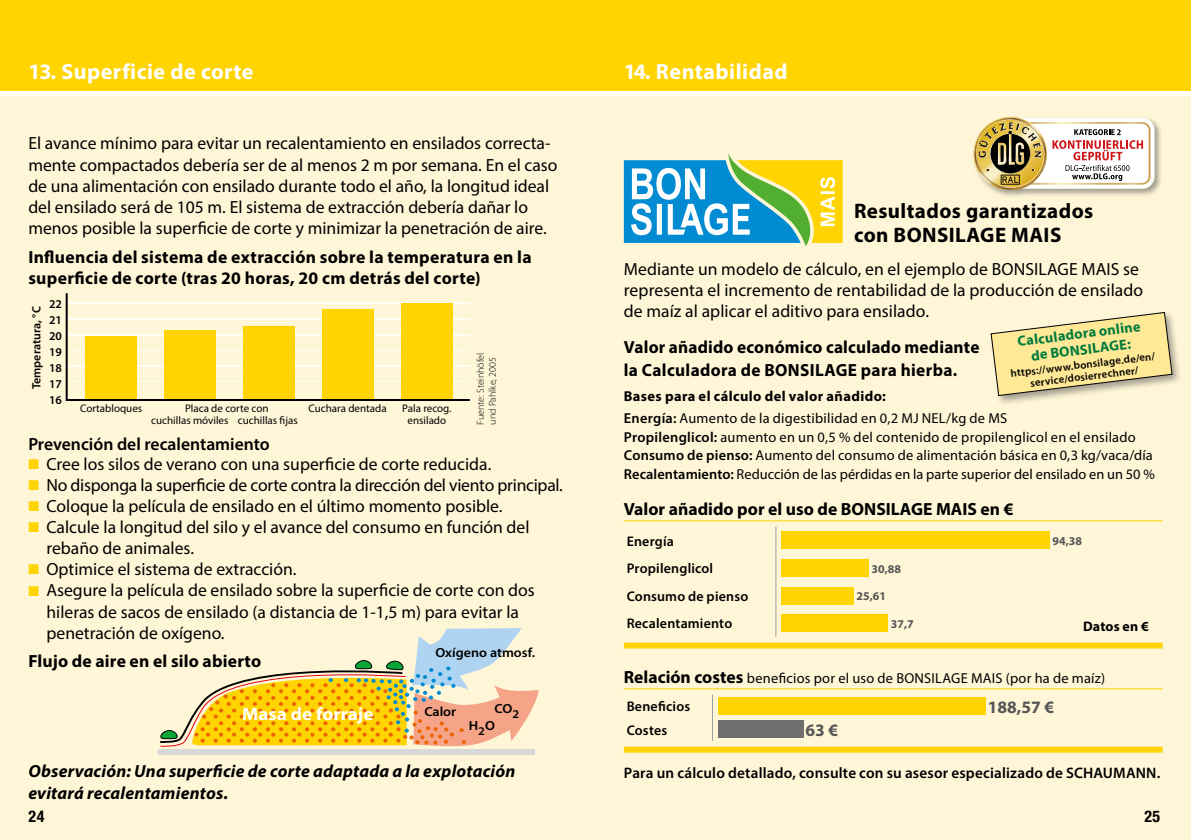
<style>
.page{position:relative;width:1191px;height:840px;background:#fff}
.page>*{position:absolute;margin:0;border:0;box-sizing:border-box;transform-origin:0 0}
.t1{font:700 22px "Myriad Pro";letter-spacing:.02em;color:#fff}
.t2{font:700 21px/24px "Myriad Pro";letter-spacing:.02em;color:#000}
.t3{font:700 18px "Myriad Pro";color:#fff;scale:1.06 1}
.t4{font:17.6px/21.2px "Myriad Pro";color:#000}
.t5{font:700 17.6px/21.2px "Myriad Pro";letter-spacing:.015em;color:#000}
.t6{font:italic 700 17.6px/22px "Myriad Pro";letter-spacing:.01em;color:#000}
.t7{font:600 17.6px "Myriad Pro";color:#000}
.t8{font:700 17.4px "Myriad Pro";color:#565656}
.t9{font:700 condensed 16px "Helvetica Neue";color:#000}
.t10{font:600 15.2px "Myriad Pro";letter-spacing:.01em;color:#000}
.t11{font:14.4px/18.4px "Myriad Pro";letter-spacing:.015em;color:#000}
.t12{font:700 14.4px/16px "Myriad Pro";color:#007b3c;text-align:center}
.t13{font:600 14px "Myriad Pro";letter-spacing:.015em;color:#000}
.t14{font:700 13.8px "Myriad Pro";letter-spacing:.01em;color:#000}
.t15{font:600 13.2px/17px "Myriad Pro";color:#000;scale:1.06 1}
.t16{font:600 12px/16px "Myriad Pro";color:#000;text-align:justify}
.t17{font:700 12px "Myriad Pro";color:#565656}
.t18{font:11px/12px "Myriad Pro";color:#000;text-align:center}
.t19{font:600 10.8px/12px "Myriad Pro";color:#000;text-align:center}
.t20{font:300 10px/12px "Myriad Pro";color:#000}
.s1{color:#ffd400}
.s2{font-weight:700}
.s3{font-weight:600}
.s4{font-weight:700;font-size:17.6px}
</style>
<div class="page">
<div style="left:0;top:96px;width:595px;height:743px;background:#fff6d8"></div>
<div style="left:595px;top:96px;width:596px;height:743px;background:#fff6d8"></div>
<div style="left:0;top:0;width:595px;height:91px;background:#ffd400"></div>
<div style="left:595px;top:0;width:596px;height:91px;background:#ffd400"></div>
<svg style="left:65px;top:293px;width:405px;height:108px"></svg>
<img style="left:973px;top:116px;width:188px;height:80px">
<svg style="left:996px;top:118px;width:158px;height:71px"></svg>
<img style="left:974px;top:118px;width:72px;height:71px">
<img style="left:976px;top:117px;width:174px;height:70px">
<div style="left:158px;top:749px;width:377px;height:6px;background:#d7d8d8"></div>
<svg style="left:159px;top:628px;width:380px;height:119px"></svg>
<svg style="left:624px;top:153px;width:218px;height:93px;background:#88bfa5"></svg>
<div style="left:624px;top:642px;width:144px;height:6px;background:#ffd400"></div>
<div style="left:768px;top:642px;width:8px;height:6px;background:#ffd400"></div>
<div style="left:776px;top:642px;width:143px;height:6px;background:#ffd400"></div>
<div style="left:919px;top:642px;width:243px;height:6px;background:#ffd400"></div>
<hr style="left:624px;top:520px;width:144px;height:1px;background:#ffd400">
<svg style="left:768px;top:520px;width:8px;height:116px"></svg>
<hr style="left:776px;top:520px;width:143px;height:1px;background:#ffd400">
<hr style="left:919px;top:520px;width:243px;height:1px;background:#ffd400">
<div style="left:781px;top:531px;width:269px;height:17px;background:#ffd400"></div>
<div style="left:781px;top:559px;width:88px;height:17px;background:#ffd400"></div>
<div style="left:781px;top:586px;width:73px;height:17px;background:#ffd400"></div>
<div style="left:781px;top:614px;width:107px;height:17px;background:#ffd400"></div>
<div style="left:624px;top:746px;width:82px;height:6px;background:#ffd400"></div>
<svg style="left:706px;top:746px;width:6px;height:6px"></svg>
<div style="left:712px;top:746px;width:207px;height:6px;background:#ffd400"></div>
<div style="left:919px;top:746px;width:243px;height:6px;background:#ffd400"></div>
<hr style="left:624px;top:688px;width:82px;height:1px;background:#ffd400">
<svg style="left:706px;top:688px;width:7px;height:52px"></svg>
<hr style="left:712px;top:688px;width:207px;height:1px;background:#ffd400">
<hr style="left:919px;top:688px;width:243px;height:1px;background:#ffd400">
<div style="left:718px;top:697px;width:267px;height:17px;background:#ffd400"></div>
<div style="left:718px;top:720px;width:85px;height:17px;background:#6f6f6e"></div>
<img style="left:998px;top:324px;width:182px;height:80px">
<svg style="left:990px;top:312px;width:183px;height:84px"></svg>
<p class="t1" style="left:28px;top:57px;width:227px">13. Superficie de corte</p>
<p class="t4" style="left:28px;top:132px;width:531px">El avance mínimo para evitar un recalentamiento en ensilados correcta&shy;mente compactados debería ser de al menos 2 m por semana. En el caso de una alimentación con ensilado durante todo el año, la longitud ideal del ensilado será de 105 m. El sistema de extracción debería dañar lo menos posible la superficie de corte y minimizar la penetración de aire.</p>
<p class="t5" style="left:28px;top:246px;width:505px">Influencia del sistema de extracción sobre la temperatura en la superficie de corte (tras 20 horas, 20 cm detrás del corte)</p>
<p class="t16" style="left:49px;top:295px;width:14px">22<br>21<br>20<br>19<br>18<br>17<br>16</p>
<p class="t16" style="left:28px;top:389px;width:84px;rotate:-90deg">Temperatura, °C</p>
<p class="t18" style="left:80px;top:402px;width:64px">Cortabloques</p>
<p class="t18" style="left:151px;top:402px;width:148px">Placa de corte con<br>cuchillas móviles cuchillas fijas</p>
<p class="t18" style="left:308px;top:402px;width:80px">Cuchara dentada</p>
<p class="t18" style="left:402px;top:402px;width:51px">Pala recog. ensilado</p>
<p class="t20" style="left:474px;top:424px;width:73px;rotate:-90deg">Fuente: Steinhöfel und Pahlke, 2005</p>
<p class="t7" style="left:28px;top:433px;width:243px">Prevención del recalentamiento</p>
<p class="t4" style="left:28px;top:452px;width:464px"><span class="s1">■</span> Cree los silos de verano con una superficie de corte reducida.</p>
<p class="t4" style="left:28px;top:473px;width:536px"><span class="s1">■</span> No disponga la superficie de corte contra la dirección del viento principal.</p>
<p class="t4" style="left:28px;top:495px;width:476px"><span class="s1">■</span> Coloque la película de ensilado en el último momento posible.</p>
<p class="t4" style="left:46px;top:516px;width:484px;text-indent:-18px"><span class="s1">■</span> Calcule la longitud del silo y el avance del consumo en función del rebaño de animales.</p>
<p class="t4" style="left:28px;top:558px;width:269px"><span class="s1">■</span> Optimice el sistema de extracción.</p>
<p class="t4" style="left:46px;top:579px;width:490px;text-indent:-18px"><span class="s1">■</span> Asegure la película de ensilado sobre la superficie de corte con dos hileras de sacos de ensilado (a distancia de 1-1,5 m) para evitar la penetración de oxígeno.</p>
<p class="t5" style="left:28px;top:649px;width:234px">Flujo de aire en el silo abierto</p>
<p class="t15" style="left:435px;top:643px;width:95px">Oxígeno atmosf.</p>
<p class="t3" style="left:242px;top:702px;width:125px">Masa de forraje</p>
<p class="t15" style="left:469px;top:699px;width:49px;text-indent:26px">CO<sub>2<br></sub>H<sub>2</sub>O</p>
<p class="t15" style="left:424px;top:702px;width:32px">Calor</p>
<p class="t6" style="left:28px;top:759px;width:488px">Observación: Una superficie de corte adaptada a la explotación evitará recalentamientos.</p>
<p class="t1" style="left:624px;top:57px;width:165px">14. Rentabilidad</p>
<p class="t2" style="left:854px;top:198px;width:241px">Resultados garantizados con BONSILAGE MAIS</p>
<p class="t4" style="left:624px;top:258px;width:521px">Mediante un modelo de cálculo, en el ejemplo de BONSILAGE MAIS se representa el incremento de rentabilidad de la producción de ensilado de maíz al aplicar el aditivo para ensilado.</p>
<p class="t5" style="left:624px;top:335px;width:357px;line-height:22.6px">Valor añadido económico calculado mediante la Calculadora de BONSILAGE para hierba.</p>
<p class="t11" style="left:624px;top:384px;width:385px;line-height:22.4px"><span class="s2">Bases para el cálculo del valor añadido:<br></span><span class="s3">Energía:</span> Aumento de la digestibilidad en 0,2 MJ NEL/kg de MS</p>
<p class="t11" style="left:624px;top:427px;width:532px"><span class="s3">Propilenglicol:</span> aumento en un 0,5 % del contenido de propilenglicol en el ensilado<br><span class="s3">Consumo de pienso:</span> Aumento del consumo de alimentación básica en 0,3 kg/vaca/día<br><span class="s3">Recalentamiento:</span> Reducción de las pérdidas en la parte superior del ensilado en un 50 %</p>
<p class="t12" style="left:1016px;top:332px;width:125px;rotate:-7deg">Calculadora online de BONSILAGE:</p>
<p class="t19" style="left:1009px;top:367px;width:147px;rotate:-7deg">https://www.bonsilage.de/en/ service/dosierrechner/</p>
<p class="t5" style="left:624px;top:497px;width:391px">Valor añadido por el uso de BONSILAGE MAIS en €</p>
<p class="t13" style="left:626px;top:531px;width:49px">Energía</p>
<p class="t17" style="left:1052px;top:533px;width:31px">94,38</p>
<p class="t13" style="left:626px;top:559px;width:88px">Propilenglicol</p>
<p class="t17" style="left:871px;top:560px;width:31px">30,88</p>
<p class="t13" style="left:626px;top:587px;width:123px">Consumo de pienso</p>
<p class="t17" style="left:856px;top:588px;width:31px">25,61</p>
<p class="t13" style="left:626px;top:614px;width:107px">Recalentamiento</p>
<p class="t17" style="left:890px;top:615px;width:24px">37,7</p>
<p class="t14" style="left:1083px;top:617px;width:67px">Datos en €</p>
<p class="t11" style="left:624px;top:668px;width:483px"><span class="s4">Relación costes</span> beneficios por el uso de BONSILAGE MAIS (por ha de maíz)</p>
<p class="t13" style="left:626px;top:697px;width:65px">Beneficios</p>
<p class="t8" style="left:988px;top:695px;width:68px">188,57 €</p>
<p class="t13" style="left:626px;top:720px;width:42px">Costes</p>
<p class="t8" style="left:805px;top:718px;width:34px">63 €</p>
<p class="t10" style="left:624px;top:762px;width:538px">Para un cálculo detallado, consulte con su asesor especializado de SCHAUMANN.</p>
<p class="t9" style="left:29px;top:806px;width:17px">24</p>
<p class="t9" style="left:1144px;top:806px;width:17px">25</p>
</div>
